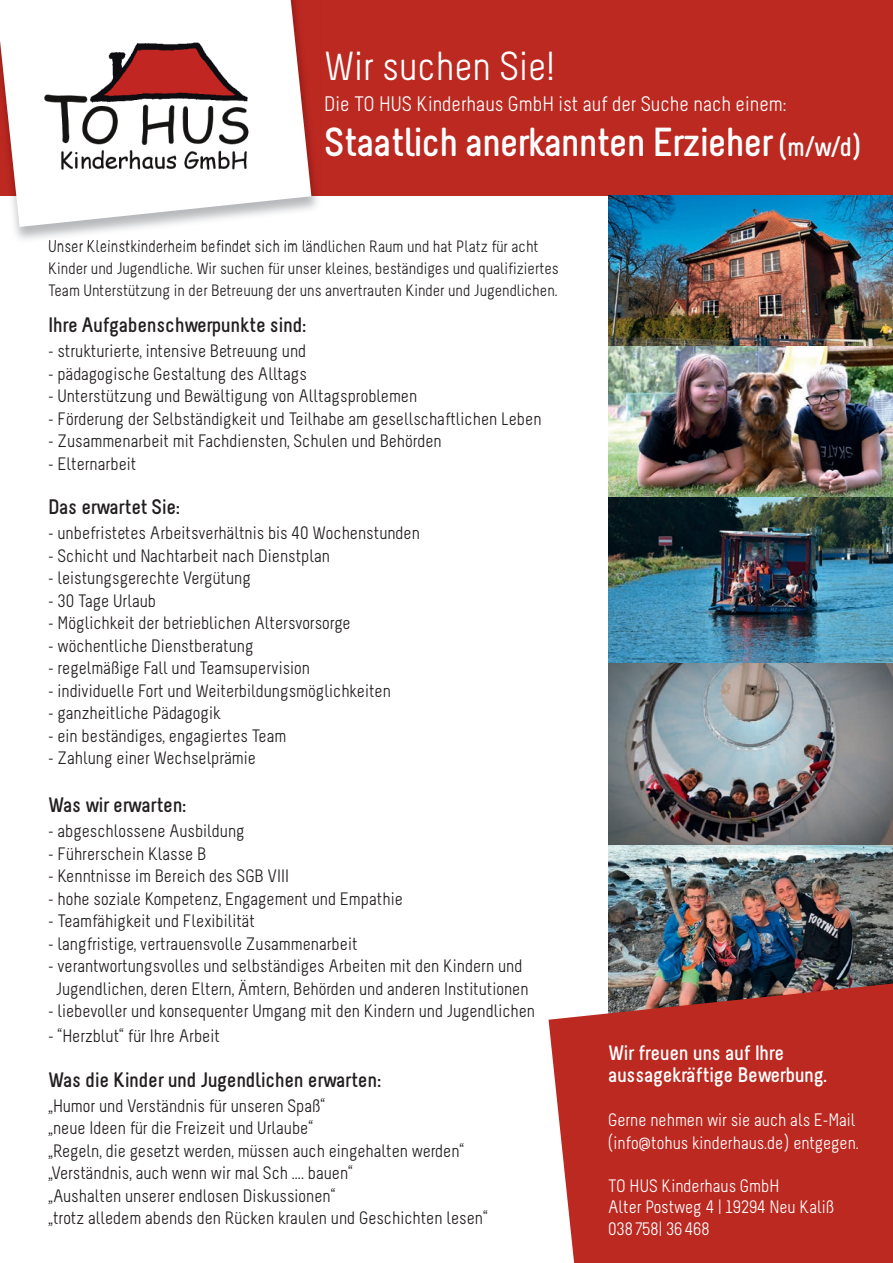
<style>
.page{position:relative;width:893px;height:1263px;background:#fff}
.page>*{position:absolute;margin:0;border:0;box-sizing:border-box;transform-origin:0 0}
.t1{font:700 40.5px "Melbourne";letter-spacing:-.015em;color:#fff}
.t2{font:40.5px "Melbourne";color:#fff}
.t3{font:700 21px "Melbourne";color:#231f20}
.t4{font:21px "Melbourne";color:#fff}
.t5{font:700 21px/22.2px "Melbourne";color:#fff}
.t6{font:18px/22.5px "Melbourne";color:#231f20;text-align:center}
.t7{font:18px/21.6px "Melbourne";color:#fff}
.t8{font:16.5px/22.2px "Melbourne";color:#231f20}
.s1{font-size:27px}
</style>
<div class="page">
<div style="left:0;top:0;width:893px;height:196px;background:#bb2921"></div>
<img style="left:608px;top:345px;width:285px;height:638px">
<img style="left:608px;top:196px;width:285px;height:149px">
<img style="left:15px;top:154px;width:302px;height:86px">
<img style="left:49px;top:240px;width:263px;height:3px">
<svg style="left:0;top:0;width:311px;height:227px;fill:#fff"></svg>
<svg style="left:549px;top:983px;width:344px;height:280px;background:#bb3831"></svg>
<img style="left:41px;top:39px;width:209px;height:131px">
<h1 class="t2" style="left:324px;top:45px;width:232px">Wir suchen Sie!</h1>
<p class="t4" style="left:324px;top:93px;width:464px">Die TO HUS Kinderhaus GmbH ist auf der Suche nach einem:</p>
<h1 class="t1" style="left:324px;top:121px;width:538px">Staatlich anerkannten Erzieher <span class="s1">(m/w/d)</span></h1>
<p class="t8" style="left:48px;top:235px;width:512px">Unser Kleinstkinderheim befindet sich im ländlichen Raum und hat Platz für acht<br>Kinder und Jugendliche. Wir suchen für unser kleines, beständiges und qualifiziertes<br>Team Unterstützung in der Betreuung der uns anvertrauten Kinder und Jugendlichen.</p>
<p class="t3" style="left:48px;top:313px;width:259px">Ihre Aufgabenschwerpunkte sind:</p>
<p class="t6" style="left:48px;top:340px;width:260px">- strukturierte, intensive Betreuung und</p>
<p class="t6" style="left:48px;top:362px;width:260px">- pädagogische Gestaltung des Alltags</p>
<p class="t6" style="left:48px;top:385px;width:371px">- Unterstützung und Bewältigung von Alltagsproblemen</p>
<p class="t6" style="left:48px;top:407px;width:495px">- Förderung der Selbständigkeit und Teilhabe am gesellschaftlichen Leben</p>
<p class="t6" style="left:48px;top:430px;width:395px">- Zusammenarbeit mit Fachdiensten, Schulen und Behörden</p>
<p class="t6" style="left:48px;top:452px;width:90px">- Elternarbeit</p>
<p class="t3" style="left:48px;top:496px;width:133px">Das erwartet Sie:</p>
<p class="t6" style="left:48px;top:522px;width:373px">- unbefristetes Arbeitsverhältnis bis 40 Wochenstunden</p>
<p class="t6" style="left:48px;top:544px;width:283px">- Schicht und Nachtarbeit nach Dienstplan</p>
<p class="t6" style="left:48px;top:567px;width:204px">- leistungsgerechte Vergütung</p>
<p class="t6" style="left:48px;top:589px;width:109px">- 30 Tage Urlaub</p>
<p class="t6" style="left:48px;top:612px;width:304px">- Möglichkeit der betrieblichen Altersvorsorge</p>
<p class="t6" style="left:48px;top:634px;width:207px">- wöchentliche Dienstberatung</p>
<p class="t6" style="left:48px;top:657px;width:263px">- regelmäßige Fall und Teamsupervision</p>
<p class="t6" style="left:48px;top:679px;width:344px">- individuelle Fort und Weiterbildungsmöglichkeiten</p>
<p class="t6" style="left:48px;top:702px;width:174px">- ganzheitliche Pädagogik</p>
<p class="t6" style="left:48px;top:724px;width:240px">- ein beständiges, engagiertes Team</p>
<p class="t6" style="left:48px;top:747px;width:209px">- Zahlung einer Wechselprämie</p>
<p class="t3" style="left:48px;top:793px;width:139px">Was wir erwarten:</p>
<p class="t6" style="left:48px;top:820px;width:198px">- abgeschlossene Ausbildung</p>
<p class="t6" style="left:48px;top:842px;width:160px">- Führerschein Klasse B</p>
<p class="t6" style="left:48px;top:865px;width:242px">- Kenntnisse im Bereich des SGB VIII</p>
<p class="t6" style="left:48px;top:887px;width:356px">- hohe soziale Kompetenz, Engagement und Empathie</p>
<p class="t6" style="left:48px;top:910px;width:208px">- Teamfähigkeit und Flexibilität</p>
<p class="t6" style="left:48px;top:932px;width:311px">- langfristige, vertrauensvolle Zusammenarbeit</p>
<p class="t6" style="left:48px;top:955px;width:482px">- verantwortungsvolles und selbständiges Arbeiten mit den Kindern und<br>Jugendlichen, deren Eltern, Ämtern, Behörden und anderen Institutionen</p>
<p class="t6" style="left:48px;top:1000px;width:488px">- liebevoller und konsequenter Umgang mit den Kindern und Jugendlichen</p>
<p class="t6" style="left:48px;top:1025px;width:173px">- “Herzblut“ für Ihre Arbeit</p>
<p class="t3" style="left:48px;top:1068px;width:334px">Was die Kinder und Jugendlichen erwarten:</p>
<p class="t6" style="left:48px;top:1095px;width:441px;text-align:left">„Humor und Verständnis für unseren Spaß“<br>„neue Ideen für die Freizeit und Urlaube“<br>„Regeln, die gesetzt werden, müssen auch eingehalten werden“ „Verständnis, auch wenn wir mal Sch .... bauen“<br>„Aushalten unserer endlosen Diskussionen“<br>„trotz alledem abends den Rücken kraulen und Geschichten lesen“</p>
<p class="t5" style="left:608px;top:1042px;width:220px">Wir freuen uns auf Ihre aussagekräftige Bewerbung.</p>
<p class="t7" style="left:608px;top:1109px;width:252px;line-height:22.2px">Gerne nehmen wir sie auch als E-Mail (info@tohus kinderhaus.de) entgegen.</p>
<p class="t7" style="left:608px;top:1175px;width:227px">TO HUS Kinderhaus GmbH<br>Alter Postweg 4 | 19294 Neu Kaliß<br>038 758| 36 468</p>
</div>
